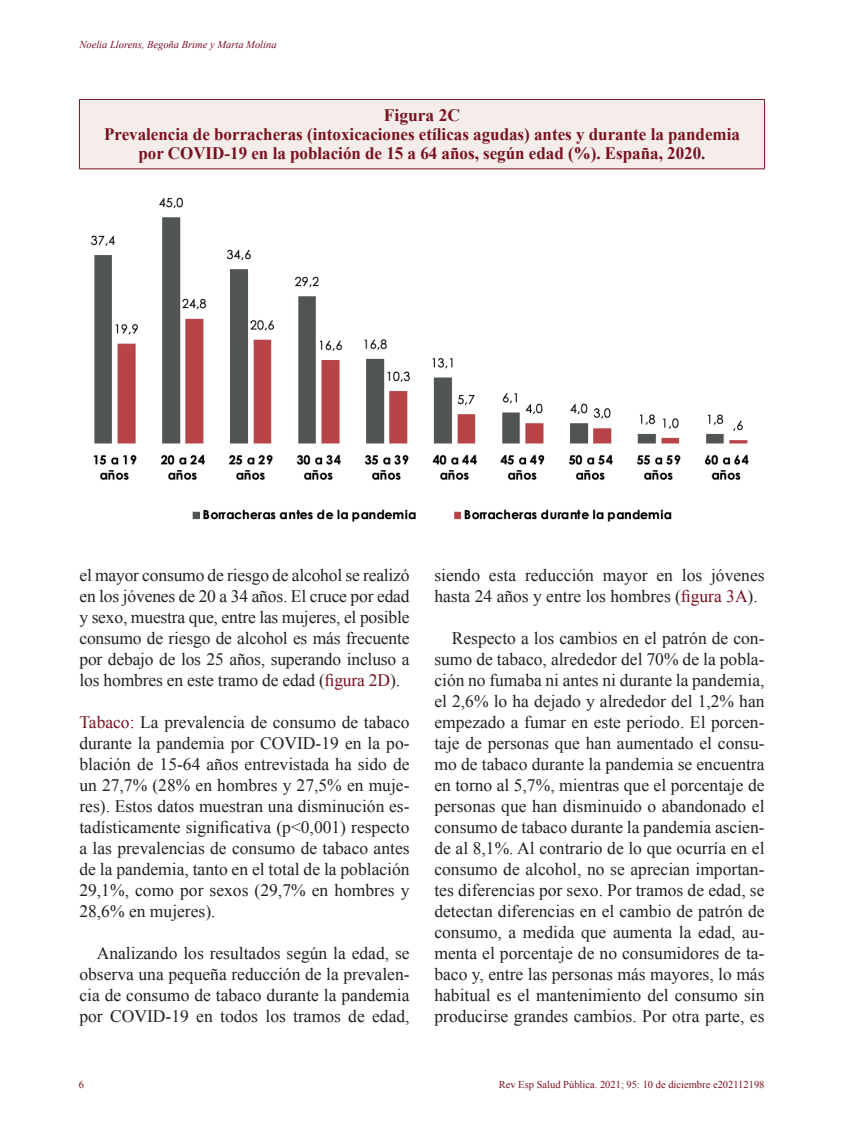
<style>
.page{position:relative;width:844px;height:1141px;background:#fff}
.page>*{position:absolute;margin:0;border:0;box-sizing:border-box;transform-origin:0 0}
.t1{font:17.5px/21px "Times New Roman";color:#231f20;text-align:justify}
.t2{font:700 17.5px/19.2px "Times New Roman";color:#79101e;text-align:center}
.t3{font:10.5px "Times New Roman";color:#79101e}
.t4{font:italic 10.5px "Times New Roman";color:#730b23}
.s1{color:#79101e}
</style>
<div class="page">
<div style="left:79px;top:99px;width:685px;height:70px;background:#f4edea"></div>
<hr style="left:79px;top:100px;width:1px;height:69px;background:#79101e">
<hr style="left:764px;top:100px;width:1px;height:69px;background:#79101e">
<hr style="left:79px;top:99px;width:685px;height:1px;background:#79101e">
<hr style="left:79px;top:169px;width:685px;height:1px;background:#79101e">
<img style="left:91px;top:197px;width:658px;height:325px">
<p class="t4" style="left:79px;top:38px;width:199px">Noelia Llorens, Begoña Brime y Marta Molina</p>
<p class="t2" style="left:104px;top:105px;width:637px">Figura 2C<br>Prevalencia de borracheras (intoxicaciones etílicas agudas) antes y durante la pandemia por COVID-19 en la población de 15 a 64 años, según edad (%). España, 2020.</p>
<p class="t1" style="left:79px;top:565px;width:331px">el mayor consumo de riesgo de alcohol se realizó en los jóvenes de 20 a 34 años. El cruce por edad y sexo, muestra que, entre las mujeres, el posible consumo de riesgo de alcohol es más frecuente por debajo de los 25 años, superando incluso a los hombres en este tramo de edad (<span class="s1">figura 2D</span>).</p>
<p class="t1" style="left:79px;top:712px;width:331px"><span class="s1">Tabaco:</span> La prevalencia de consumo de tabaco durante la pandemia por COVID-19 en la po&shy;blación de 15-64 años entrevistada ha sido de un 27,7% (28% en hombres y 27,5% en muje&shy;res). Estos datos muestran una disminución es&shy;tadísticamente significativa (p&lt;0,001) respecto a las prevalencias de consumo de tabaco antes de la pandemia, tanto en el total de la población 29,1%, como por sexos (29,7% en hombres y 28,6% en mujeres).</p>
<p class="t1" style="left:79px;top:943px;width:331px;text-indent:17px">Analizando los resultados según la edad, se observa una pequeña reducción de la prevalen&shy;cia de consumo de tabaco durante la pandemia por COVID-19 en todos los tramos de edad,</p>
<p class="t1" style="left:434px;top:565px;width:331px">siendo esta reducción mayor en los jóvenes hasta 24 años y entre los hombres (<span class="s1">figura 3A</span>).</p>
<p class="t1" style="left:434px;top:628px;width:331px;text-indent:17px">Respecto a los cambios en el patrón de con&shy;sumo de tabaco, alrededor del 70% de la pobla&shy;ción no fumaba ni antes ni durante la pandemia, el 2,6% lo ha dejado y alrededor del 1,2% han empezado a fumar en este periodo. El porcen&shy;taje de personas que han aumentado el consu&shy;mo de tabaco durante la pandemia se encuentra en torno al 5,7%, mientras que el porcentaje de personas que han disminuido o abandonado el consumo de tabaco durante la pandemia ascien&shy;de al 8,1%. Al contrario de lo que ocurría en el consumo de alcohol, no se aprecian importan&shy;tes diferencias por sexo. Por tramos de edad, se detectan diferencias en el cambio de patrón de consumo, a medida que aumenta la edad, au&shy;menta el porcentaje de no consumidores de ta&shy;baco y, entre las personas más mayores, lo más habitual es el mantenimiento del consumo sin producirse grandes cambios. Por otra parte, es</p>
<p class="t3" style="left:79px;top:1077px;width:7px">6</p>
<p class="t3" style="left:498px;top:1077px;width:267px">Rev Esp Salud Pública. 2021; 95: 10 de diciembre e202112198</p>
</div>
